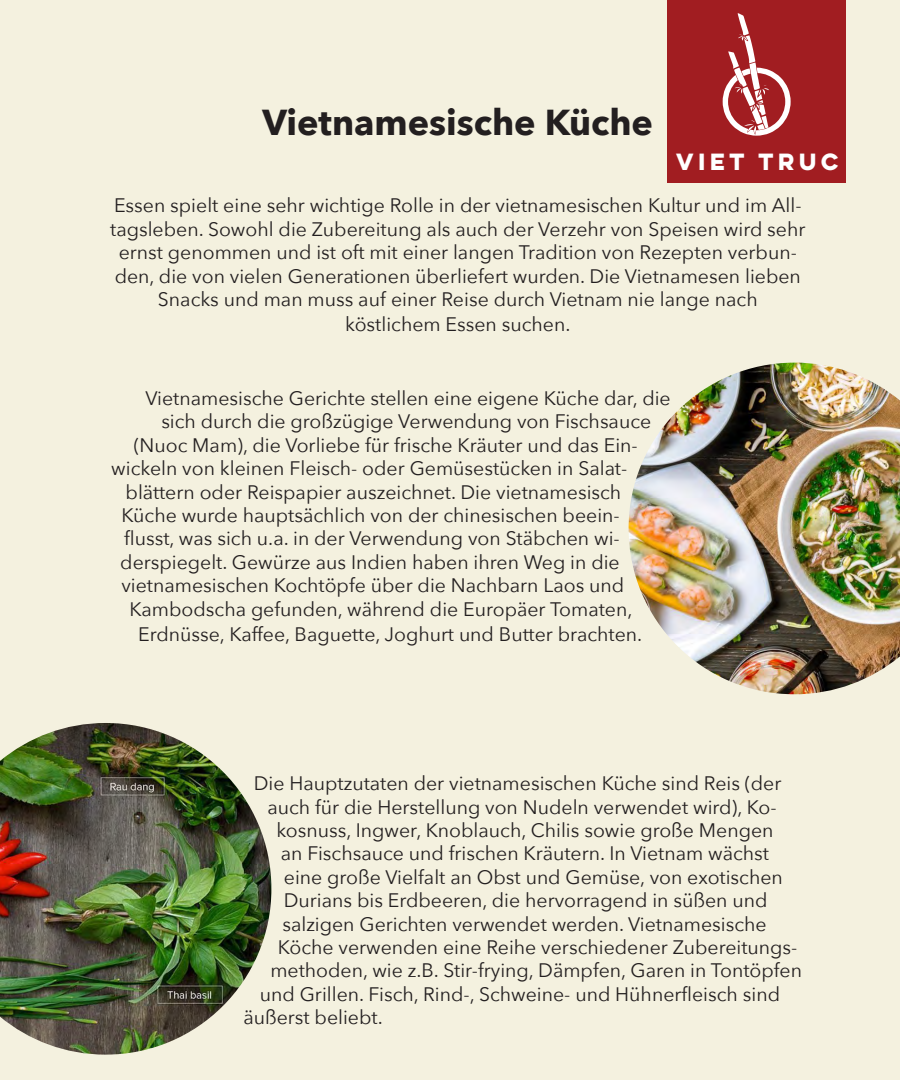
<style>
.page{position:relative;width:900px;height:1080px;background:#f4f1df}
.page>*{position:absolute;margin:0;border:0;box-sizing:border-box;transform-origin:0 0}
.t1{font:700 36px "Avenir Next";color:#231f20}
.t2{font:700 21px "Lulo Clean W01 One";color:#fff}
.t3{font:19.5px/23.4px "Avenir Next";color:#231f20;text-align:center}
</style>
<div class="page">
<div style="left:667px;top:0;width:179px;height:183px;background:#a11d21"></div>
<svg style="left:723px;top:13px;width:68px;height:123px"></svg>
<img style="left:629px;top:363px;width:271px;height:331px">
<img style="left:0;top:723px;width:271px;height:332px">
<p class="t1" style="left:263px;top:91px;width:392px">Vietnamesische Küche</p>
<p class="t2" style="left:676px;top:146px;width:168px">VIET TRUC</p>
<p class="t3" style="left:110px;top:193px;width:697px">Essen spielt eine sehr wichtige Rolle in der vietnamesischen Kultur und im All&shy;tagsleben. Sowohl die Zubereitung als auch der Verzehr von Speisen wird sehr ernst genommen und ist oft mit einer langen Tradition von Rezepten verbun&shy;den, die von vielen Generationen überliefert wurden. Die Vietnamesen lieben Snacks und man muss auf einer Reise durch Vietnam nie lange nach</p>
<p class="t3" style="left:345px;top:312px;width:227px">köstlichem Essen suchen.</p>
<p class="t3" style="left:145px;top:386px;width:527px">Vietnamesische Gerichte stellen eine eigene Küche dar, die</p>
<p class="t3" style="left:161px;top:409px;width:491px">sich durch die großzügige Verwendung von Fischsauce</p>
<p class="t3" style="left:134px;top:432px;width:506px">(Nuoc Mam), die Vorliebe für frische Kräuter und das Ein-</p>
<p class="t3" style="left:111px;top:456px;width:518px">wickeln von kleinen Fleisch- oder Gemüsestücken in Salat-</p>
<p class="t3" style="left:126px;top:479px;width:497px">blättern oder Reispapier auszeichnet. Die vietnamesisch</p>
<p class="t3" style="left:122px;top:503px;width:500px">Küche wurde hauptsächlich von der chinesischen beein-</p>
<p class="t3" style="left:124px;top:526px;width:497px">flusst, was sich u.a. in der Verwendung von Stäbchen wi-</p>
<p class="t3" style="left:120px;top:549px;width:501px">derspiegelt. Gewürze aus Indien haben ihren Weg in die</p>
<p class="t3" style="left:121px;top:573px;width:504px">vietnamesischen Kochtöpfe über die Nachbarn Laos und</p>
<p class="t3" style="left:130px;top:596px;width:504px">Kambodscha gefunden, während die Europäer Tomaten,</p>
<p class="t3" style="left:138px;top:621px;width:506px">Erdnüsse, Kaffee, Baguette, Joghurt und Butter brachten.</p>
<p class="t3" style="left:254px;top:771px;width:529px">Die Hauptzutaten der vietnamesischen Küche sind Reis (der</p>
<p class="t3" style="left:267px;top:794px;width:511px">auch für die Herstellung von Nudeln verwendet wird), Ko-</p>
<p class="t3" style="left:276px;top:818px;width:499px">kosnuss, Ingwer, Knoblauch, Chilis sowie große Mengen</p>
<p class="t3" style="left:281px;top:841px;width:490px">an Fischsauce und frischen Kräutern. In Vietnam wächst</p>
<p class="t3" style="left:284px;top:864px;width:501px">eine große Vielfalt an Obst und Gemüse, von exotischen</p>
<p class="t3" style="left:284px;top:888px;width:485px">Durians bis Erdbeeren, die hervorragend in süßen und</p>
<p class="t3" style="left:282px;top:911px;width:486px">salzigen Gerichten verwendet werden. Vietnamesische</p>
<p class="t3" style="left:278px;top:935px;width:521px">Köche verwenden eine Reihe verschiedener Zubereitungs-</p>
<p class="t3" style="left:270px;top:958px;width:533px">methoden, wie z.B. Stir-frying, Dämpfen, Garen in Tontöpfen</p>
<p class="t3" style="left:260px;top:981px;width:522px">und Grillen. Fisch, Rind-, Schweine- und Hühnerfleisch sind</p>
<p class="t3" style="left:243px;top:1005px;width:141px">äußerst beliebt.</p>
</div>
